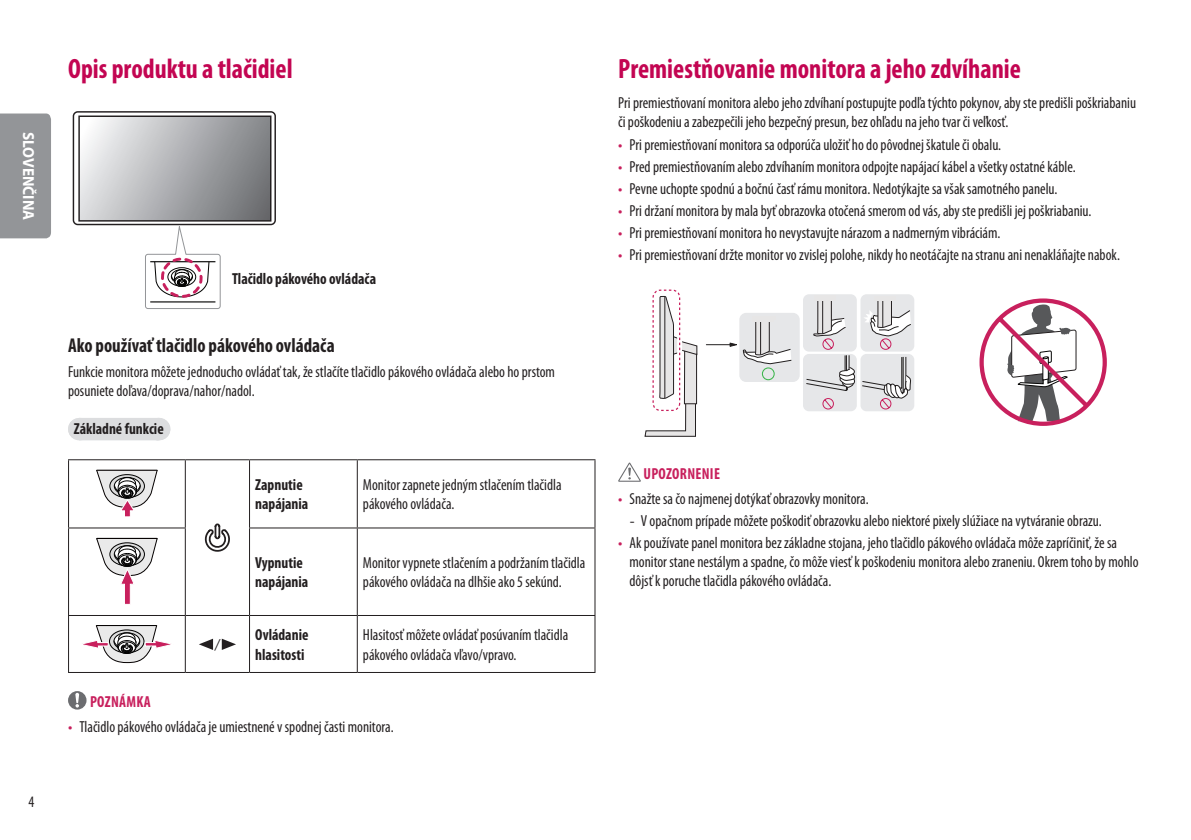
<style>
.page{position:relative;width:1191px;height:840px;background:#fff}
.page>*{position:absolute;margin:0;border:0;box-sizing:border-box;transform-origin:0 0}
.Title2{font:700 condensed 28px "Myriad Pro";color:#c30552;scale:.95 1}
.Title3{font:700 condensed 20px "Myriad Pro";color:#231f20;scale:.95 1}
.Body{font:condensed 16px/19.2px "Myriad Pro";color:#231f20;scale:.95 1}
.Body_Bold{font:700 condensed 16px/19.2px "Myriad Pro";color:#231f20;scale:.95 1}
.Warning{font:700 condensed 16px "Myriad Pro";letter-spacing:.02em;color:#c8205d;scale:.95 1}
.Title4{font:700 condensed 16px "Myriad Pro";color:#231f20;scale:.95 1}
.t1{font:700 16px "Myriad Pro";color:#fff;scale:.95 1}
.Body_Center{font:italic condensed 16px "Myriad Pro";color:#231f20;scale:.95 1}
.s1{font-family:"LG Smart";font-stretch:normal;color:#c8205d}
.s2{font-family:"LG Smart";font-stretch:normal}
</style>
<div class="page">
<div style="left:0;top:113px;width:51px;height:125px;background:#939598"></div>
<div style="left:79px;top:417px;width:79px;height:22px;background:#fbfbfb"></div>
<div style="left:79px;top:418px;width:79px;height:22px;background:#dcdddf"></div>
<svg style="left:158px;top:418px;width:1px;height:22px"></svg>
<svg style="left:72px;top:111px;width:204px;height:198px"></svg>
<hr style="left:68px;top:459px;width:117px;height:1px;background:#231f20">
<hr style="left:68px;top:460px;width:1px;height:67px;background:#231f20">
<hr style="left:185px;top:459px;width:64px;height:1px;background:#231f20">
<hr style="left:185px;top:460px;width:1px;height:67px;background:#231f20">
<hr style="left:249px;top:459px;width:108px;height:1px;background:#231f20">
<hr style="left:249px;top:460px;width:1px;height:67px;background:#231f20">
<hr style="left:357px;top:459px;width:238px;height:1px;background:#231f20">
<hr style="left:357px;top:460px;width:1px;height:67px;background:#231f20">
<hr style="left:594px;top:460px;width:1px;height:67px;background:#231f20">
<hr style="left:68px;top:527px;width:118px;height:1px;background:#231f20">
<hr style="left:68px;top:528px;width:1px;height:86px;background:#231f20">
<hr style="left:185px;top:528px;width:1px;height:86px;background:#231f20">
<hr style="left:249px;top:527px;width:108px;height:1px;background:#231f20">
<hr style="left:249px;top:528px;width:1px;height:86px;background:#231f20">
<hr style="left:357px;top:527px;width:238px;height:1px;background:#231f20">
<hr style="left:357px;top:528px;width:1px;height:86px;background:#231f20">
<hr style="left:594px;top:528px;width:1px;height:86px;background:#231f20">
<hr style="left:68px;top:614px;width:117px;height:1px;background:#231f20">
<hr style="left:68px;top:615px;width:1px;height:56px;background:#231f20">
<hr style="left:185px;top:614px;width:64px;height:1px;background:#231f20">
<hr style="left:185px;top:615px;width:1px;height:56px;background:#231f20">
<hr style="left:249px;top:614px;width:108px;height:1px;background:#231f20">
<hr style="left:249px;top:615px;width:1px;height:56px;background:#231f20">
<hr style="left:357px;top:614px;width:238px;height:1px;background:#231f20">
<hr style="left:357px;top:615px;width:1px;height:56px;background:#231f20">
<hr style="left:594px;top:615px;width:1px;height:56px;background:#231f20">
<hr style="left:68px;top:671px;width:117px;height:1px;background:#231f20">
<hr style="left:185px;top:671px;width:64px;height:1px;background:#231f20">
<hr style="left:249px;top:671px;width:108px;height:1px;background:#231f20">
<hr style="left:357px;top:671px;width:238px;height:1px;background:#231f20">
<svg style="left:96px;top:469px;width:62px;height:48px"></svg>
<svg style="left:205px;top:523px;width:25px;height:28px"></svg>
<svg style="left:96px;top:537px;width:62px;height:67px"></svg>
<svg style="left:82px;top:625px;width:89px;height:38px"></svg>
<svg style="left:199px;top:638px;width:14px;height:11px"></svg>
<svg style="left:222px;top:638px;width:14px;height:11px"></svg>
<svg style="left:68px;top:691px;width:18px;height:18px"></svg>
<div style="left:739px;top:313px;width:60px;height:69px;background:#e6e7e9;border-radius:7px"></div>
<div style="left:762px;top:367px;width:12px;height:13px;border:1px solid #3ab54a;border-radius:50%"></div>
<div style="left:803px;top:294px;width:53px;height:57px;background:#e6e7e9;border-radius:6px"></div>
<div style="left:860px;top:294px;width:54px;height:57px;background:#e6e7e9;border-radius:6px"></div>
<div style="left:803px;top:354px;width:53px;height:57px;background:#e6e7e9;border-radius:6px"></div>
<div style="left:860px;top:354px;width:54px;height:57px;background:#e6e7e9;border-radius:6px"></div>
<svg style="left:644px;top:295px;width:53px;height:141px"></svg>
<hr style="left:664px;top:296px;width:1px;height:102px;background:#231f20">
<div style="left:650px;top:287px;width:32px;height:125px;border:5px solid #fff;border-radius:7px"></div>
<div style="left:652px;top:289px;width:28px;height:122px;border:1px dashed #c8205d;border-radius:7px"></div>
<svg style="left:706px;top:317px;width:86px;height:47px"></svg>
<div style="left:752px;top:316px;width:21px;height:5px;background:#e7e6e6"></div>
<svg style="left:805px;top:294px;width:106px;height:115px"></svg>
<div style="left:874px;top:296px;width:21px;height:5px;background:#e7e6e6"></div>
<svg style="left:979px;top:298px;width:127px;height:127px"></svg>
<svg style="left:618px;top:462px;width:23px;height:19px"></svg>
<p class="t1" style="left:39px;top:132px;width:94px;rotate:90deg">SLOVENČINA</p>
<p class="Body" style="left:28px;top:791px;width:8px">4</p>
<p class="Title2" style="left:68px;top:51px;width:238px">Opis produktu a tlačidiel</p>
<p class="Body_Bold" style="left:232px;top:268px;width:153px">Tlačidlo pákového ovládača</p>
<p class="Title3" style="left:68px;top:332px;width:282px">Ako používať tlačidlo pákového ovládača</p>
<p class="Body" style="left:68px;top:361px;width:514px">Funkcie monitora môžete jednoducho ovládať tak, že stlačíte tlačidlo pákového ovládača alebo ho prstom posuniete doľava/doprava/nahor/nadol.</p>
<p class="Title4" style="left:74px;top:418px;width:96px">Základné funkcie</p>
<p class="Body_Bold" style="left:255px;top:474px;width:57px">Zapnutie napájania</p>
<p class="Body" style="left:363px;top:475px;width:210px">Monitor zapnete jedným stlačením tlačidla pákového ovládača.</p>
<p class="Body_Bold" style="left:255px;top:552px;width:57px">Vypnutie napájania</p>
<p class="Body" style="left:363px;top:552px;width:236px">Monitor vypnete stlačením a podržaním tlačidla pákového ovládača na dlhšie ako 5 sekúnd.</p>
<p class="Body_Center" style="left:215px;top:634px;width:6px">/</p>
<p class="Body_Bold" style="left:255px;top:624px;width:58px">Ovládanie hlasitosti</p>
<p class="Body" style="left:363px;top:625px;width:217px">Hlasitosť môžete ovládať posúvaním tlačidla pákového ovládača vľavo/vpravo.</p>
<p class="Warning" style="left:90px;top:691px;width:66px">POZNÁMKA</p>
<p class="Body" style="left:68px;top:716px;width:344px"><span class="s1">•</span> Tlačidlo pákového ovládača je umiestnené v spodnej časti monitora.</p>
<p class="Title2" style="left:618px;top:51px;width:425px">Premiestňovanie monitora a jeho zdvíhanie</p>
<p class="Body" style="left:618px;top:93px;width:546px">Pri premiestňovaní monitora alebo jeho zdvíhaní postupujte podľa týchto pokynov, aby ste predišli poškriabaniu či poškodeniu a zabezpečili jeho bezpečný presun, bez ohľadu na jeho tvar či veľkosť.</p>
<p class="Body" style="left:618px;top:134px;width:405px"><span class="s1">•</span> Pri premiestňovaní monitora sa odporúča uložiť ho do pôvodnej škatule či obalu.</p>
<p class="Body" style="left:618px;top:156px;width:483px"><span class="s1">•</span> Pred premiestňovaním alebo zdvíhaním monitora odpojte napájací kábel a všetky ostatné káble.</p>
<p class="Body" style="left:618px;top:178px;width:464px"><span class="s1">•</span> Pevne uchopte spodnú a bočnú časť rámu monitora. Nedotýkajte sa však samotného panelu.</p>
<p class="Body" style="left:618px;top:200px;width:500px"><span class="s1">•</span> Pri držaní monitora by mala byť obrazovka otočená smerom od vás, aby ste predišli jej poškriabaniu.</p>
<p class="Body" style="left:618px;top:222px;width:404px"><span class="s1">•</span> Pri premiestňovaní monitora ho nevystavujte nárazom a nadmerným vibráciám.</p>
<p class="Body" style="left:618px;top:244px;width:530px"><span class="s1">•</span> Pri premiestňovaní držte monitor vo zvislej polohe, nikdy ho neotáčajte na stranu ani nenakláňajte nabok.</p>
<p class="Warning" style="left:643px;top:463px;width:82px">UPOZORNENIE</p>
<p class="Body" style="left:618px;top:488px;width:265px"><span class="s1">•</span> Snažte sa čo najmenej dotýkať obrazovky monitora.</p>
<p class="Body" style="left:629px;top:510px;width:499px"><span class="s2">-</span> V opačnom prípade môžete poškodiť obrazovku alebo niektoré pixely slúžiace na vytváranie obrazu.</p>
<p class="Body" style="left:629px;top:532px;width:537px;text-indent:-11px"><span class="s1">•</span> Ak používate panel monitora bez základne stojana, jeho tlačidlo pákového ovládača môže zapríčiniť, že sa monitor stane nestálym a spadne, čo môže viesť k poškodeniu monitora alebo zraneniu. Okrem toho by mohlo dôjsť k poruche tlačidla pákového ovládača.</p>
</div>
